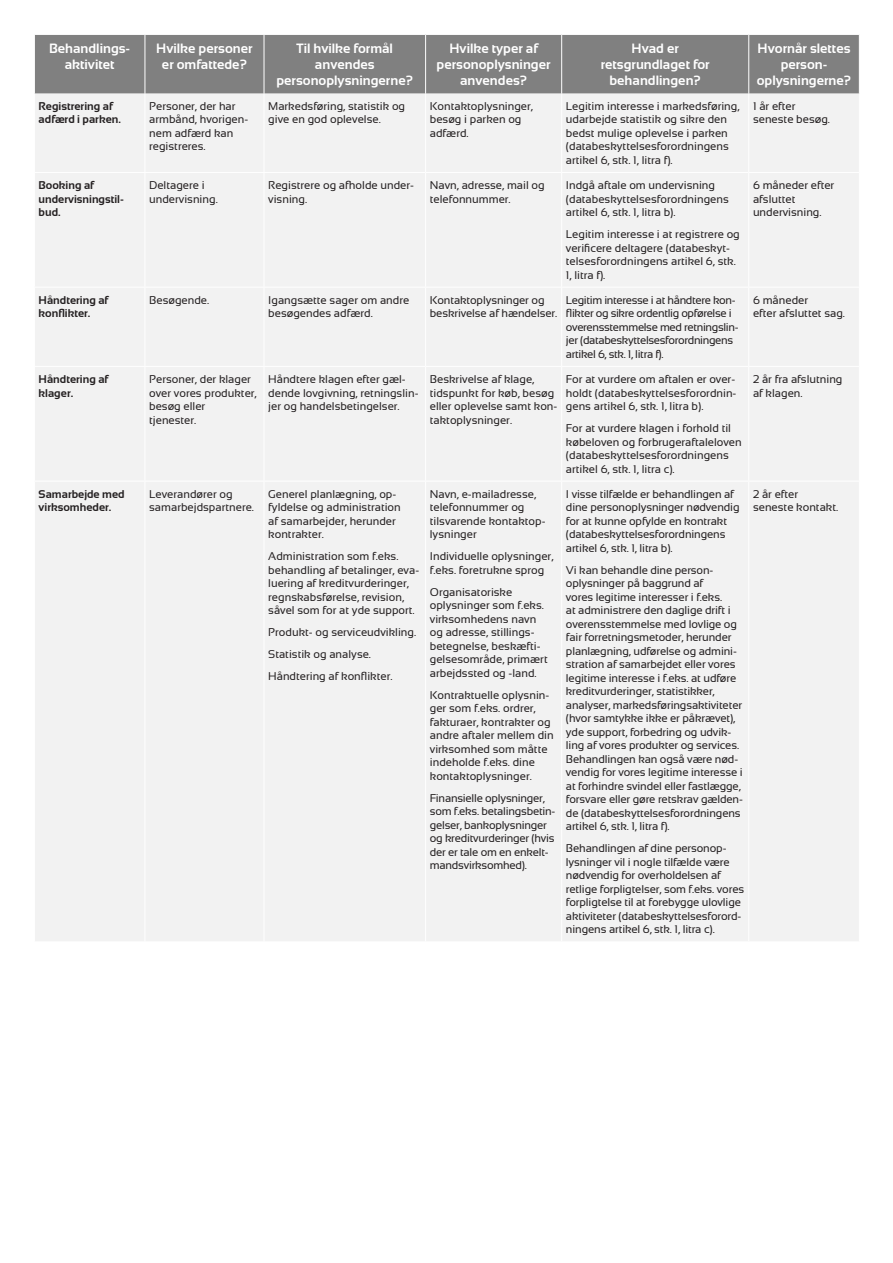
<style>
.page{position:relative;width:893px;height:1263px;background:#fff}
.page>*{position:absolute;margin:0;border:0;box-sizing:border-box;transform-origin:0 0}
.Tabel_Rubrik{font:700 13.5px/16.2px "Sansation";color:#fff;text-align:center}
.Tabel_Brød{font:11.25px/13.5px "Sansation";color:#231f20}
.Tabel_Brød-2{font:11.25px/13.5px "Sansation";letter-spacing:-.03em;color:#231f20}
.Tabel_Brød-3{font:11.25px/13.5px "Sansation";letter-spacing:-.02em;color:#231f20}
.Tabel_Brød-4{font:700 11.25px/13.5px "Sansation";color:#231f20}
</style>
<div class="page">
<div style="left:35px;top:35px;width:824px;height:59px;background:#808080"></div>
<div style="left:35px;top:94px;width:824px;height:847px;background:#f2f2f2"></div>
<hr style="left:145px;top:35px;width:1px;height:59px;background:#fff">
<hr style="left:264px;top:35px;width:1px;height:59px;background:#fff">
<hr style="left:425px;top:35px;width:1px;height:59px;background:#fff">
<hr style="left:561px;top:35px;width:1px;height:59px;background:#fff">
<hr style="left:748px;top:35px;width:1px;height:59px;background:#fff">
<hr style="left:145px;top:94px;width:1px;height:78px;background:#fff">
<hr style="left:264px;top:94px;width:1px;height:78px;background:#fff">
<hr style="left:425px;top:94px;width:1px;height:78px;background:#fff">
<hr style="left:561px;top:94px;width:1px;height:78px;background:#fff">
<hr style="left:748px;top:94px;width:1px;height:78px;background:#fff">
<hr style="left:34px;top:172px;width:111px;height:1px;background:#fff">
<hr style="left:145px;top:172px;width:119px;height:1px;background:#fff">
<hr style="left:145px;top:173px;width:1px;height:114px;background:#fff">
<hr style="left:264px;top:172px;width:162px;height:1px;background:#fff">
<hr style="left:264px;top:173px;width:1px;height:114px;background:#fff">
<hr style="left:426px;top:172px;width:136px;height:1px;background:#fff">
<hr style="left:425px;top:173px;width:1px;height:114px;background:#fff">
<hr style="left:562px;top:172px;width:187px;height:1px;background:#fff">
<hr style="left:561px;top:173px;width:1px;height:114px;background:#fff">
<hr style="left:749px;top:172px;width:111px;height:1px;background:#fff">
<hr style="left:748px;top:173px;width:1px;height:114px;background:#fff">
<hr style="left:34px;top:287px;width:111px;height:1px;background:#fff">
<hr style="left:145px;top:287px;width:119px;height:1px;background:#fff">
<hr style="left:145px;top:288px;width:1px;height:78px;background:#fff">
<hr style="left:264px;top:287px;width:162px;height:1px;background:#fff">
<hr style="left:264px;top:288px;width:1px;height:78px;background:#fff">
<hr style="left:426px;top:287px;width:136px;height:1px;background:#fff">
<hr style="left:425px;top:288px;width:1px;height:78px;background:#fff">
<hr style="left:562px;top:287px;width:187px;height:1px;background:#fff">
<hr style="left:561px;top:288px;width:1px;height:78px;background:#fff">
<hr style="left:749px;top:287px;width:111px;height:1px;background:#fff">
<hr style="left:748px;top:288px;width:1px;height:78px;background:#fff">
<hr style="left:34px;top:366px;width:111px;height:1px;background:#fff">
<hr style="left:145px;top:366px;width:119px;height:1px;background:#fff">
<hr style="left:145px;top:367px;width:1px;height:114px;background:#fff">
<hr style="left:264px;top:366px;width:162px;height:1px;background:#fff">
<hr style="left:264px;top:367px;width:1px;height:114px;background:#fff">
<hr style="left:426px;top:366px;width:136px;height:1px;background:#fff">
<hr style="left:425px;top:367px;width:1px;height:114px;background:#fff">
<hr style="left:562px;top:366px;width:187px;height:1px;background:#fff">
<hr style="left:561px;top:367px;width:1px;height:114px;background:#fff">
<hr style="left:749px;top:366px;width:111px;height:1px;background:#fff">
<hr style="left:748px;top:367px;width:1px;height:114px;background:#fff">
<hr style="left:34px;top:481px;width:111px;height:1px;background:#fff">
<hr style="left:145px;top:481px;width:119px;height:1px;background:#fff">
<hr style="left:145px;top:481px;width:1px;height:460px;background:#fff">
<hr style="left:264px;top:481px;width:162px;height:1px;background:#fff">
<hr style="left:264px;top:481px;width:1px;height:460px;background:#fff">
<hr style="left:426px;top:481px;width:136px;height:1px;background:#fff">
<hr style="left:425px;top:481px;width:1px;height:460px;background:#fff">
<hr style="left:562px;top:481px;width:187px;height:1px;background:#fff">
<hr style="left:561px;top:481px;width:1px;height:460px;background:#fff">
<hr style="left:749px;top:481px;width:111px;height:1px;background:#fff">
<hr style="left:748px;top:481px;width:1px;height:460px;background:#fff">
<p class="Tabel_Rubrik" style="left:49px;top:40px;width:83px">Behandlings&shy;aktivitet</p>
<p class="Tabel_Rubrik" style="left:156px;top:40px;width:98px">Hvilke personer er omfattede?</p>
<p class="Tabel_Rubrik" style="left:276px;top:40px;width:138px">Til hvilke formål anvendes personoplysningerne?</p>
<p class="Tabel_Rubrik" style="left:437px;top:40px;width:115px">Hvilke typer af personoplysninger anvendes?</p>
<p class="Tabel_Rubrik" style="left:601px;top:40px;width:111px">Hvad er retsgrundlaget for behandlingen?</p>
<p class="Tabel_Rubrik" style="left:757px;top:40px;width:96px">Hvornår slettes person&shy;oplysningerne?</p>
<p class="Tabel_Brød-4" style="left:39px;top:99px;width:84px">Registrering af adfærd i parken.</p>
<p class="Tabel_Brød" style="left:149px;top:99px;width:101px">Personer, der har armbånd, hvorigen&shy;nem adfærd kan registreres.</p>
<p class="Tabel_Brød" style="left:268px;top:99px;width:138px">Markedsføring, statistik og give en god oplevelse.</p>
<p class="Tabel_Brød" style="left:430px;top:99px;width:105px">Kontaktoplysninger, besøg i parken og adfærd.</p>
<p class="Tabel_Brød" style="left:566px;top:99px;width:175px">Legitim interesse i markedsføring, udarbejde statistik og sikre den bedst mulige oplevelse i parken (databeskyttelsesforordningens artikel 6, stk. 1, litra f).</p>
<p class="Tabel_Brød" style="left:753px;top:99px;width:78px">1 år efter seneste besøg.</p>
<p class="Tabel_Brød-4" style="left:39px;top:179px;width:87px">Booking af undervisningstil&shy;bud.</p>
<p class="Tabel_Brød" style="left:149px;top:178px;width:70px">Deltagere i undervisning.</p>
<p class="Tabel_Brød" style="left:268px;top:178px;width:147px">Registrere og afholde under&shy;visning.</p>
<p class="Tabel_Brød" style="left:430px;top:178px;width:116px">Navn, adresse, mail og telefonnummer.</p>
<p class="Tabel_Brød" style="left:566px;top:178px;width:164px">Indgå aftale om undervisning (databeskyttelsesforordningens artikel 6, stk. 1, litra b).</p>
<p class="Tabel_Brød" style="left:566px;top:228px;width:175px">Legitim interesse i at registrere og verificere deltagere (databeskyt&shy;telsesforordningens artikel 6, stk.<br>1, litra f).</p>
<p class="Tabel_Brød" style="left:753px;top:178px;width:83px">6 måneder efter afsluttet undervisning.</p>
<p class="Tabel_Brød-4" style="left:39px;top:293px;width:71px">Håndtering af konflikter.</p>
<p class="Tabel_Brød" style="left:149px;top:293px;width:62px">Besøgende.</p>
<p class="Tabel_Brød" style="left:268px;top:293px;width:143px">Igangsætte sager om andre besøgendes adfærd.</p>
<p class="Tabel_Brød" style="left:430px;top:293px;width:129px">Kontaktoplysninger og beskrivelse af hændelser.</p>
<p class="Tabel_Brød-2" style="left:566px;top:293px;width:174px">Legitim interesse i at håndtere kon&shy;flikter og sikre ordentlig opførelse i overensstemmelse med retningslin&shy;jer (databeskyttelsesforordningens artikel 6, stk. 1, litra f).</p>
<p class="Tabel_Brød" style="left:753px;top:293px;width:93px">6 måneder<br>efter afsluttet sag.</p>
<p class="Tabel_Brød-4" style="left:39px;top:372px;width:71px">Håndtering af klager.</p>
<p class="Tabel_Brød" style="left:149px;top:372px;width:109px">Personer, der klager over vores produkter, besøg eller<br>tjenester.</p>
<p class="Tabel_Brød" style="left:268px;top:372px;width:152px">Håndtere klagen efter gæl&shy;dende lovgivning, retningslin&shy;jer og handelsbetingelser.</p>
<p class="Tabel_Brød" style="left:430px;top:372px;width:129px">Beskrivelse af klage, tidspunkt for køb, besøg eller oplevelse samt kon&shy;taktoplysninger.</p>
<p class="Tabel_Brød" style="left:566px;top:372px;width:172px;text-align:justify">For at vurdere om aftalen er over&shy;holdt (databeskyttelsesforordnin&shy;gens artikel 6, stk. 1, litra b).</p>
<p class="Tabel_Brød" style="left:566px;top:421px;width:177px">For at vurdere klagen i forhold til købeloven og forbrugeraftaleloven (databeskyttelsesforordningens artikel 6, stk. 1, litra c).</p>
<p class="Tabel_Brød" style="left:753px;top:372px;width:91px">2 år fra afslutning af klagen.</p>
<p class="Tabel_Brød-4" style="left:39px;top:487px;width:88px">Samarbejde med virksomheder.</p>
<p class="Tabel_Brød" style="left:149px;top:487px;width:106px">Leverandører og samarbejdspartnere.</p>
<p class="Tabel_Brød" style="left:268px;top:487px;width:134px">Generel planlægning, op&shy;fyldelse og administration af samarbejder, herunder kontrakter.</p>
<p class="Tabel_Brød" style="left:268px;top:550px;width:152px">Administration som f.eks. behandling af betalinger, eva&shy;luering af kreditvurderinger, regnskabsførelse, revision, såvel som for at yde support.</p>
<p class="Tabel_Brød" style="left:268px;top:626px;width:149px">Produkt- og serviceudvikling.</p>
<p class="Tabel_Brød" style="left:268px;top:648px;width:104px">Statistik og analyse.</p>
<p class="Tabel_Brød" style="left:268px;top:670px;width:126px">Håndtering af konflikter.</p>
<p class="Tabel_Brød" style="left:430px;top:487px;width:117px">Navn, e-mailadresse, telefonnummer og tilsvarende kontaktop&shy;lysninger</p>
<p class="Tabel_Brød" style="left:430px;top:550px;width:125px">Individuelle oplysninger, f.eks. foretrukne sprog</p>
<p class="Tabel_Brød" style="left:430px;top:585px;width:119px">Organisatoriske oplysninger som f.eks. virksomhedens navn og adresse, stillings&shy;betegnelse, beskæfti&shy;gelsesområde, primært arbejdssted og -land.</p>
<p class="Tabel_Brød" style="left:430px;top:688px;width:125px">Kontraktuelle oplysnin&shy;ger som f.eks. ordrer, fakturaer, kontrakter og andre aftaler mellem din virksomhed som måtte indeholde f.eks. dine kontaktoplysninger.</p>
<p class="Tabel_Brød-3" style="left:430px;top:791px;width:127px">Finansielle oplysninger, som f.eks. betalingsbetin&shy;gelser, bankoplysninger og kreditvurderinger (hvis der er tale om en enkelt&shy;mandsvirksomhed).</p>
<p class="Tabel_Brød" style="left:566px;top:487px;width:175px">I visse tilfælde er behandlingen af dine personoplysninger nødvendig for at kunne opfylde en kontrakt (databeskyttelsesforordningens artikel 6, stk. 1, litra b).</p>
<p class="Tabel_Brød" style="left:566px;top:563px;width:178px">Vi kan behandle dine person&shy;oplysninger på baggrund af<br>vores legitime interesser i f.eks.<br>at administrere den daglige drift i overensstemmelse med lovlige og fair forretningsmetoder, herunder planlægning, udførelse og admini&shy;stration af samarbejdet eller vores legitime interesse i f.eks. at udføre kreditvurderinger, statistikker, analyser, markedsføringsaktiviteter (hvor samtykke ikke er påkrævet), yde support, forbedring og udvik&shy;ling af vores produkter og services.<br>Behandlingen kan også være nød&shy;vendig for vores legitime interesse i at forhindre svindel eller fastlægge, forsvare eller gøre retskrav gælden&shy;de (databeskyttelsesforordningens artikel 6, stk. 1, litra f).</p>
<p class="Tabel_Brød" style="left:566px;top:842px;width:180px">Behandlingen af dine personop&shy;lysninger vil i nogle tilfælde være nødvendig for overholdelsen af retlige forpligtelser, som f.eks. vores forpligtelse til at forebygge ulovlige aktiviteter (databeskyttelsesforord&shy;ningens artikel 6, stk. 1, litra c).</p>
<p class="Tabel_Brød" style="left:753px;top:487px;width:87px">2 år efter seneste kontakt.</p>
</div>
